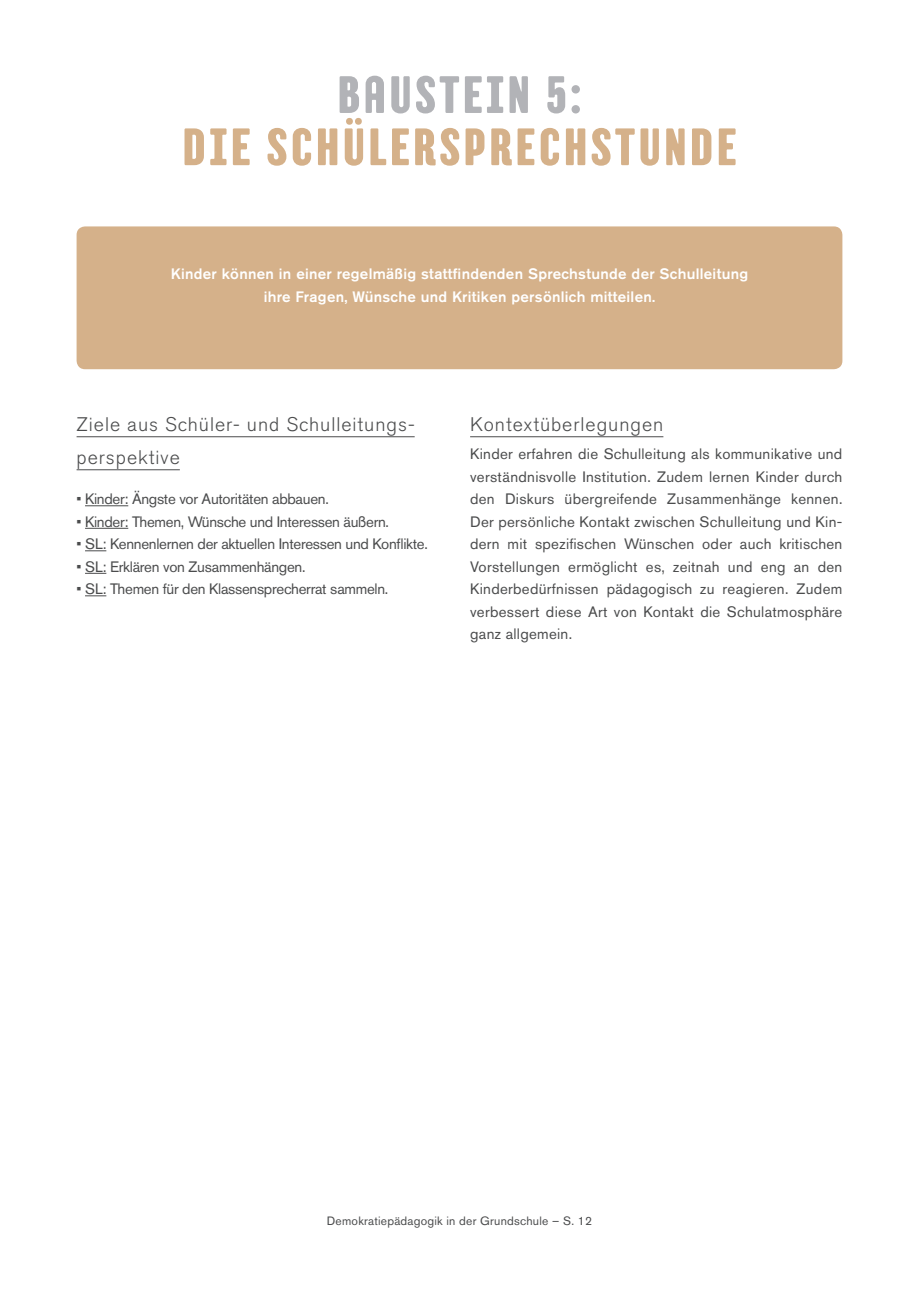
<style>
.page{position:relative;width:919px;height:1289px;background:#fff}
.page>*{position:absolute;margin:0;border:0;box-sizing:border-box;transform-origin:0 0}
.t1{font:52.5px "TT Berlinerins Grotesk";letter-spacing:.06em;color:#d5b18a}
.t2{font:52.5px "TT Berlinerins Grotesk";letter-spacing:.06em;color:#b2b3b7}
.t3{font:300 19.5px/33px "Akzidenz Grotesk Pro";letter-spacing:.05em;color:#4b4c4d}
.t4{font:15px/22.5px "Akzidenz Grotesk Pro";letter-spacing:-.02em;color:#4b4c4d;text-align:justify}
.t5{font:500 15px/22.5px "Akzidenz Grotesk Pro";letter-spacing:.02em;color:#fff;text-align:center}
.t6{font:12px "Akzidenz Grotesk Pro";letter-spacing:.02em;color:#4b4c4d}
</style>
<div class="page">
<div style="left:77px;top:226px;width:765px;height:143px;background:#d5b18a;border-radius:9px"></div>
<hr style="left:77px;top:436px;width:337px;height:1px;background:#4b4c4d">
<hr style="left:77px;top:469px;width:103px;height:1px;background:#4b4c4d">
<hr style="left:85px;top:505px;width:43px;height:1px;background:#4b4c4d">
<hr style="left:85px;top:528px;width:43px;height:1px;background:#4b4c4d">
<svg style="left:85px;top:550px;width:21px;height:1px"></svg>
<svg style="left:85px;top:573px;width:21px;height:1px"></svg>
<svg style="left:85px;top:595px;width:21px;height:1px"></svg>
<hr style="left:470px;top:436px;width:193px;height:1px;background:#4b4c4d">
<h1 class="t2" style="left:337px;top:61px;width:245px">BAUSTEIN 5:</h1>
<h1 class="t1" style="left:182px;top:114px;width:555px">DIE SCHÜLERSPRECHSTUNDE</h1>
<p class="t5" style="left:171px;top:262px;width:579px">Kinder können in einer regelmäßig stattfindenden Sprechstunde der Schulleitung ihre Fragen, Wünsche und Kritiken persönlich mitteilen.</p>
<h2 class="t3" style="left:77px;top:407px;width:338px">Ziele aus Schüler- und Schulleitungs&shy;perspektive</h2>
<p class="t4" style="left:77px;top:487px;width:254px">• Kinder: Ängste vor Autoritäten abbauen.</p>
<p class="t4" style="left:77px;top:510px;width:314px">• Kinder: Themen, Wünsche und Interessen äußern.</p>
<p class="t4" style="left:77px;top:532px;width:353px">• SL: Kennenlernen der aktuellen Interessen und Konflikte.</p>
<p class="t4" style="left:77px;top:555px;width:230px">• SL: Erklären von Zusammenhängen.</p>
<p class="t4" style="left:77px;top:577px;width:313px">• SL: Themen für den Klassensprecherrat sammeln.</p>
<h2 class="t3" style="left:470px;top:407px;width:195px">Kontextüberlegungen</h2>
<p class="t4" style="left:470px;top:442px;width:374px">Kinder erfahren die Schulleitung als kommunikative und verständnisvolle Institution. Zudem lernen Kinder durch den Diskurs übergreifende Zusammenhänge kennen.<br>Der persönliche Kontakt zwischen Schulleitung und Kin&shy;dern mit spezifischen Wünschen oder auch kritischen Vorstellungen ermöglicht es, zeitnah und eng an den Kinderbedürfnissen pädagogisch zu reagieren. Zudem verbessert diese Art von Kontakt die Schulatmosphäre ganz allgemein.</p>
<p class="t6" style="left:327px;top:1212px;width:266px">Demokratiepädagogik in der Grundschule – S. 12</p>
</div>
